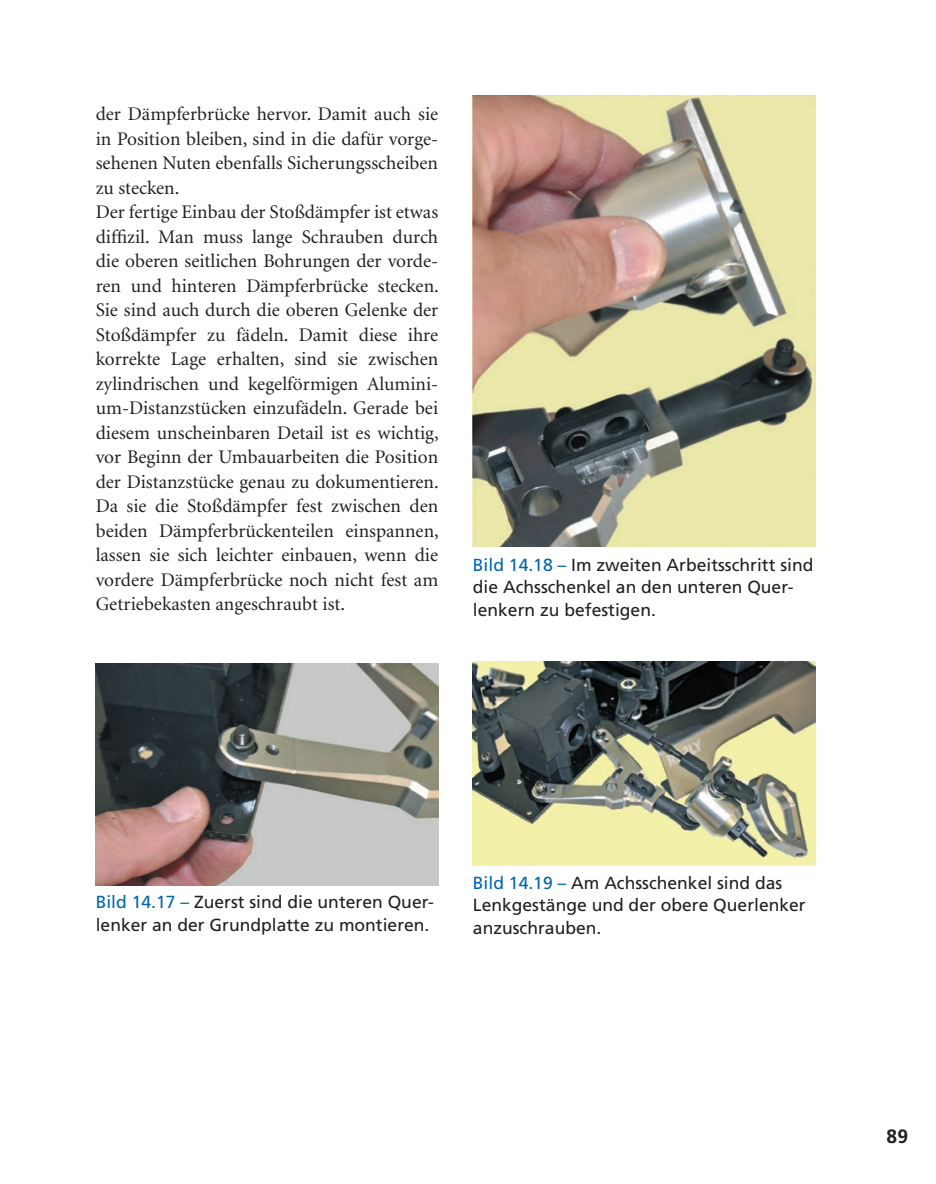
<style>
.page{position:relative;width:936px;height:1184px;background:#fff}
.page>*{position:absolute;margin:0;border:0;box-sizing:border-box;transform-origin:0 0}
.t1{font:19.25px/24.5px "Minion";color:#231f20}
.t2{font:700 19.25px "Frutiger";color:#231f20}
.t3{font:17.5px/22.8px "Frutiger";color:#231f20}
.s1{color:#0067aa}
</style>
<div class="page">
<img style="left:96px;top:663px;width:342px;height:222px">
<img style="left:473px;top:96px;width:342px;height:451px">
<img style="left:473px;top:661px;width:342px;height:204px">
<p class="t1" style="left:96px;top:103px;width:344px">der Dämpferbrücke hervor. Damit auch sie in Position bleiben, sind in die dafür vorge&shy;sehenen Nuten ebenfalls Sicherungsscheiben zu stecken.<br>Der fertige Einbau der Stoßdämpfer ist etwas diffizil. Man muss lange Schrauben durch die oberen seitlichen Bohrungen der vorde&shy;ren und hinteren Dämpferbrücke stecken.<br>Sie sind auch durch die oberen Gelenke der Stoßdämpfer zu fädeln. Damit diese ihre korrekte Lage erhalten, sind sie zwischen zylindrischen und kegelförmigen Alumini&shy;um-Distanzstücken einzufädeln. Gerade bei diesem unscheinbaren Detail ist es wichtig, vor Beginn der Umbauarbeiten die Position der Distanzstücke genau zu dokumentieren.<br>Da sie die Stoßdämpfer fest zwischen den beiden Dämpferbrückenteilen einspannen, lassen sie sich leichter einbauen, wenn die vordere Dämpferbrücke noch nicht fest am Getriebekasten angeschraubt ist.</p>
<p class="t3" style="left:473px;top:554px;width:342px"><span class="s1">Bild 14.18 –</span> Im zweiten Arbeitsschritt sind die Achsschenkel an den unteren Quer&shy;lenkern zu befestigen.</p>
<p class="t3" style="left:96px;top:892px;width:340px"><span class="s1">Bild 14.17 –</span> Zuerst sind die unteren Quer&shy;lenker an der Grundplatte zu montieren.</p>
<p class="t3" style="left:473px;top:872px;width:334px"><span class="s1">Bild 14.19 –</span> Am Achsschenkel sind das<br>Lenkgestänge und der obere Querlenker anzuschrauben.</p>
<p class="t2" style="left:886px;top:1128px;width:23px">89</p>
</div>
